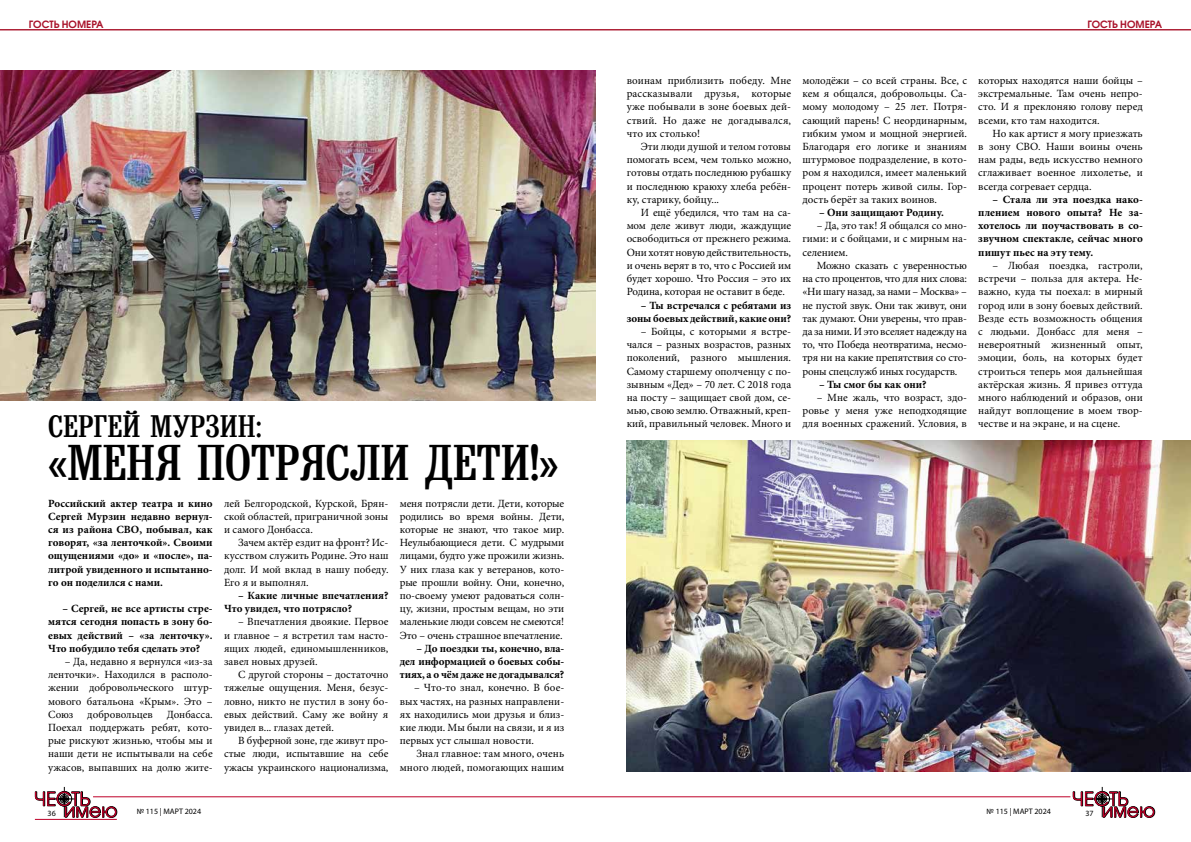
<style>
.page{position:relative;width:1191px;height:842px;background:#fff}
.page>*{position:absolute;margin:0;border:0;box-sizing:border-box;transform-origin:0 0}
.t1{font:50px "Bruskovaya Plain";letter-spacing:-.01em;color:#000;scale:.9 1}
.t2{font:31px "Bruskovaya Plain";color:#000;scale:.9 1}
.t3{font:11px/13.2px "Minion Pro";color:#000;text-align:justify}
.t4{font:700 11px/13.2px "Minion Pro";color:#000;text-align:justify}
.t5{font:600 10px "Avant Garde Gothic C";color:#a9132a}
.t6{font:8px "Myriad Pro";color:#000}
</style>
<div class="page">
<svg style="left:35px;top:786px;width:82px;height:32px"></svg>
<svg style="left:1072px;top:786px;width:83px;height:32px"></svg>
<hr style="left:35px;top:819px;width:82px;height:1px;background:#be0028">
<hr style="left:93px;top:796px;width:977px;height:1px;background:#be0028">
<hr style="left:0;top:29px;width:1191px;height:1px;background:#a9132a">
<img style="left:626px;top:440px;width:565px;height:331px">
<img style="left:0;top:70px;width:595px;height:331px">
<p class="t5" style="left:29px;top:18px;width:76px">ГОСТЬ НОМЕРА</p>
<p class="t5" style="left:1087px;top:18px;width:76px">ГОСТЬ НОМЕРА</p>
<h2 class="t2" style="left:48px;top:410px;width:239px">СЕРГЕЙ МУРЗИН:</h2>
<h1 class="t1" style="left:48px;top:436px;width:568px">«МЕНЯ ПОТРЯСЛИ ДЕТИ!»</h1>
<p class="t3" style="left:224px;top:496px;width:166px">лей Белгородской, Курской, Брян&shy;ской областей, приграничной зоны и самого Донбасса.</p>
<p class="t3" style="left:224px;top:536px;width:166px;text-indent:14px">Зачем актёр ездит на фронт? Ис&shy;кусством служить Родине. Это наш долг. И мой вклад в нашу победу.<br>Его я и выполнял.</p>
<p class="t4" style="left:224px;top:589px;width:166px;text-indent:14px">– Какие личные впечатления?<br>Что увидел, что потрясло?</p>
<p class="t3" style="left:224px;top:615px;width:166px;text-indent:14px">– Впечатления двоякие. Первое и главное – я встретил там насто&shy;ящих людей, единомышленников, завел новых друзей.</p>
<p class="t3" style="left:224px;top:668px;width:166px;text-indent:14px">С другой стороны – достаточно тяжелые ощущения. Меня, безус&shy;ловно, никто не пустил в зону бо&shy;евых действий. Саму же войну я увидел в... глазах детей.</p>
<p class="t3" style="left:224px;top:734px;width:166px;text-indent:14px">В буферной зоне, где живут про&shy;стые люди, испытавшие на себе ужасы украинского национализма,</p>
<p class="t4" style="left:48px;top:496px;width:166px">Российский актер театра и кино Сергей Мурзин недавно вернул&shy;ся из района СВО, побывал, как говорят, «за ленточкой». Своими ощущениями «до» и «после», па&shy;литрой увиденного и испытанно&shy;го он поделился с нами.</p>
<p class="t4" style="left:48px;top:602px;width:166px;text-indent:14px">– Сергей, не все артисты стре&shy;мятся сегодня попасть в зону бо&shy;евых действий – «за ленточку».<br>Что побудило тебя сделать это?</p>
<p class="t3" style="left:48px;top:655px;width:166px;text-indent:17px">– Да, недавно я вернулся «из-за ленточки». Находился в располо&shy;жении добровольческого штур&shy;мового батальона «Крым». Это – Союз</p>
<p class="t3" style="left:400px;top:496px;width:166px">меня потрясли дети. Дети, которые родились во время войны. Дети, которые не знают, что такое мир.<br>Неулыбающиеся дети. С мудрыми лицами, будто уже прожили жизнь.<br>У них глаза как у ветеранов, кото&shy;рые прошли войну. Они, конечно, по-своему умеют радоваться солн&shy;цу, жизни, простым вещам, но эти маленькие люди совсем не смеются!<br>Это – очень страшное впечатление.</p>
<p class="t4" style="left:400px;top:641px;width:166px;text-indent:17px">– До поездки ты, конечно, вла&shy;дел информацией о боевых собы&shy;тиях, а о чём даже не догадывался?</p>
<p class="t3" style="left:400px;top:681px;width:166px;text-indent:14px">– Что-то знал, конечно. В бое&shy;вых частях, на разных направлени&shy;ях находились мои друзья и близ&shy;кие люди. Мы были на связи, и я из первых уст слышал новости.</p>
<p class="t3" style="left:400px;top:747px;width:166px;text-align:right">Знал главное: там много, очень много людей, помогающих нашим</p>
<p class="t3" style="left:48px;top:708px;width:166px;text-indent:119px">Донбасса.<br>Поехал поддержать ребят, кото&shy;рые рискуют жизнью, чтобы мы и наши дети не испытывали на себе ужасов, выпавших на долю жите-</p>
<p class="t3" style="left:87px;top:708px;width:67px">добровольцев</p>
<p class="t3" style="left:626px;top:74px;width:166px">воинам приблизить победу. Мне рассказывали друзья, которые уже побывали в зоне боевых дей&shy;ствий. Но даже не догадывался, что их столько!</p>
<p class="t3" style="left:626px;top:140px;width:166px;text-indent:14px">Эти люди душой и телом готовы помогать всем, чем только можно, готовы отдать последнюю рубашку и последнюю краюху хлеба ребён&shy;ку, старику, бойцу...</p>
<p class="t3" style="left:626px;top:206px;width:166px;text-indent:14px">И ещё убедился, что там на са&shy;мом деле живут люди, жаждущие освободиться от прежнего режима.<br>Они хотят новую действительность, и очень верят в то, что с Россией им будет хорошо. Что Россия – это их Родина, которая не оставит в беде.</p>
<p class="t4" style="left:626px;top:298px;width:166px;text-align:right">– Ты встречался с ребятами из зоны боевых действий, какие они?</p>
<p class="t3" style="left:626px;top:325px;width:166px;text-indent:14px">– Бойцы, с которыми я встре&shy;чался – разных возрастов, разных поколений, разного мышления.<br>Самому старшему ополченцу с по&shy;зывным «Дед» – 70 лет. С 2018 года на посту – защищает свой дом, се&shy;мью, свою землю. Отважный, креп&shy;кий, правильный человек. Много и</p>
<p class="t3" style="left:802px;top:74px;width:166px">молодёжи – со всей страны. Все, с кем я общался, добровольцы. Са&shy;мому молодому – 25 лет. Потря&shy;сающий парень! С неординарным, гибким умом и мощной энергией.<br>Благодаря его логике и знаниям штурмовое подразделение, в кото&shy;ром я находился, имеет маленький процент потерь живой силы. Гор&shy;дость берёт за таких воинов.</p>
<p class="t4" style="left:819px;top:206px;width:126px">– Они защищают Родину.</p>
<p class="t3" style="left:802px;top:219px;width:166px;text-indent:14px">– Да, это так! Я общался со мно&shy;гими: и с бойцами, и с мирным на&shy;селением.</p>
<p class="t3" style="left:802px;top:259px;width:166px;text-indent:14px">Можно сказать с уверенностью на сто процентов, что для них слова: «Ни шагу назад, за нами – Москва» – не пустой звук. Они так живут, они так думают. Они уверены, что прав&shy;да за ними. И это вселяет надежду на то, что Победа неотвратима, несмо&shy;тря ни на какие препятствия со сто&shy;роны спецслужб иных государств.</p>
<p class="t4" style="left:819px;top:377px;width:109px">– Ты смог бы как они?</p>
<p class="t3" style="left:802px;top:391px;width:166px;text-indent:14px">– Мне жаль, что возраст, здо&shy;ровье у меня уже неподходящие для военных сражений. Условия, в</p>
<p class="t3" style="left:978px;top:74px;width:166px">которых находятся наши бойцы – экстремальные. Там очень непро&shy;сто. И я преклоняю голову перед всеми, кто там находится.</p>
<p class="t3" style="left:978px;top:127px;width:166px;text-indent:14px">Но как артист я могу приезжать в зону СВО. Наши воины очень нам рады, ведь искусство немного сглаживает военное лихолетье, и всегда согревает сердца.</p>
<p class="t4" style="left:978px;top:193px;width:166px;text-indent:14px">– Стала ли эта поездка нако&shy;плением нового опыта? Не за&shy;хотелось ли поучаствовать в со&shy;звучном спектакле, сейчас много пишут пьес на эту тему.</p>
<p class="t3" style="left:978px;top:259px;width:166px;text-indent:14px">– Любая поездка, гастроли, встречи – польза для актера. Не&shy;важно, куда ты поехал: в мирный город или в зону боевых действий.<br>Везде есть возможность общения с людьми. Донбасс для меня – невероятный жизненный опыт, эмоции, боль, на которых будет строиться теперь моя дальнейшая актёрская жизнь. Я привез оттуда много наблюдений и образов, они найдут воплощение в моем твор&shy;честве и на экране, и на сцене.</p>
<p class="t6" style="left:48px;top:808px;width:10px">36</p>
<p class="t6" style="left:137px;top:807px;width:66px">№ 115 | МАРТ 2024</p>
<p class="t6" style="left:986px;top:807px;width:66px">№ 115 | МАРТ 2024</p>
<p class="t6" style="left:1085px;top:808px;width:10px">37</p>
</div>
